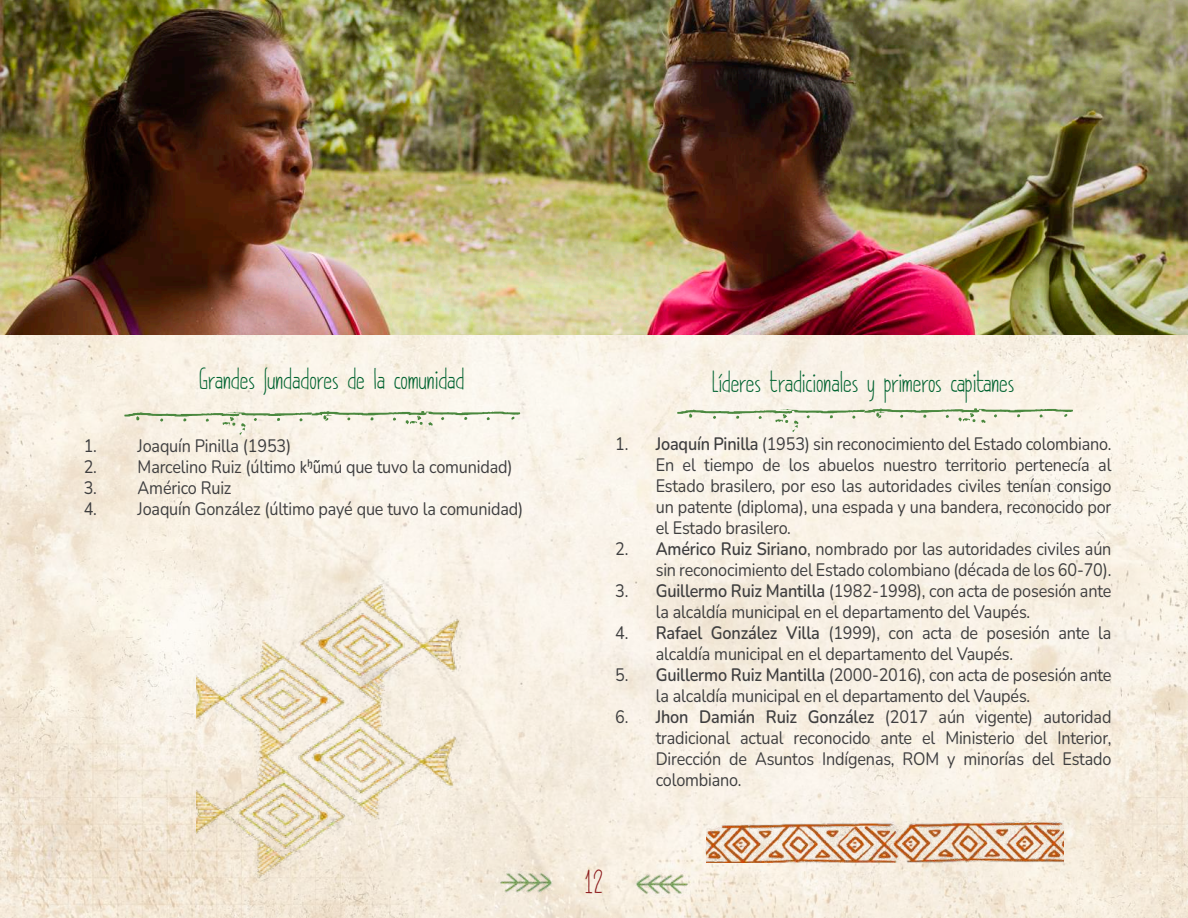
<style>
.page{position:relative;width:1188px;height:918px;background:#fff}
.page>*{position:absolute;margin:0;border:0;box-sizing:border-box;transform-origin:0 0}
.t1{font:30px "DK Pimpernel";color:#8c1a1b}
.t2{font:27px "DK Pimpernel";color:#006330}
.t3{font:18px/21px "Nunito";letter-spacing:-.01em;color:#3e3e3f;scale:.9 1}
.s1{font-family:"Calibri"}
.s2{font-weight:600}
</style>
<div class="page">
<img style="left:0;top:335px;width:1188px;height:583px">
<img style="left:491px;top:869px;width:62px;height:28px">
<img style="left:635px;top:869px;width:62px;height:28px">
<img style="left:0;top:0;width:1188px;height:335px">
<img style="left:706px;top:820px;width:357px;height:43px">
<img style="left:196px;top:567px;width:271px;height:315px">
<svg style="left:124px;top:411px;width:396px;height:24px;background:#e5e6d4"></svg>
<svg style="left:677px;top:408px;width:396px;height:24px;background:#e5e6d4"></svg>
<h2 class="t2" style="left:199px;top:363px;width:267px">Grandes fundadores de la comunidad</h2>
<p class="t3" style="left:84px;top:435px;width:232px">1. Joaquín Pinilla (1953)</p>
<p class="t3" style="left:84px;top:456px;width:478px">2. Marcelino Ruiz (último <span class="s1">kꭜu᷉mú</span> que tuvo la comunidad)</p>
<p class="t3" style="left:84px;top:477px;width:166px">3. Américo Ruiz</p>
<p class="t3" style="left:84px;top:498px;width:490px">4. Joaquín González (último payé que tuvo la comunidad)</p>
<h2 class="t2" style="left:712px;top:366px;width:304px">Líderes tradicionales y primeros capitanes</h2>
<p class="t3" style="left:656px;top:433px;width:508px;text-align:justify;text-indent:-40px">1. <span class="s2">Joaquín Pinilla</span> (1953) sin reconocimiento del Estado colombiano.<br>En el tiempo de los abuelos nuestro territorio pertenecía al Estado brasilero, por eso las autoridades civiles tenían consigo un patente (diploma), una espada y una bandera, reconocido por el Estado brasilero.</p>
<p class="t3" style="left:615px;top:538px;width:553px;text-align:right">2. <span class="s2">Américo Ruiz Siriano</span>, nombrado por las autoridades civiles aún sin reconocimiento del Estado colombiano (década de los 60-70).</p>
<p class="t3" style="left:656px;top:580px;width:508px;text-indent:-40px">3. <span class="s2">Guillermo Ruiz Mantilla</span> (1982-1998), con acta de posesión ante la alcaldía municipal en el departamento del Vaupés.</p>
<p class="t3" style="left:656px;top:622px;width:508px;text-indent:-40px">4. <span class="s2">Rafael González Villa</span> (1999), con acta de posesión ante la alcaldía municipal en el departamento del Vaupés.</p>
<p class="t3" style="left:656px;top:664px;width:508px;text-indent:-40px">5. <span class="s2">Guillermo Ruiz Mantilla</span> (2000-2016), con acta de posesión ante la alcaldía municipal en el departamento del Vaupés.</p>
<p class="t3" style="left:656px;top:706px;width:508px;text-align:justify;text-indent:-40px">6. <span class="s2">Jhon Damián Ruiz González</span> (2017 aún vigente) autoridad tradicional actual reconocido ante el Ministerio del Interior, Dirección de Asuntos Indígenas, ROM y minorías del Estado colombiano.</p>
<h1 class="t1" style="left:585px;top:865px;width:20px">12</h1>
</div>
